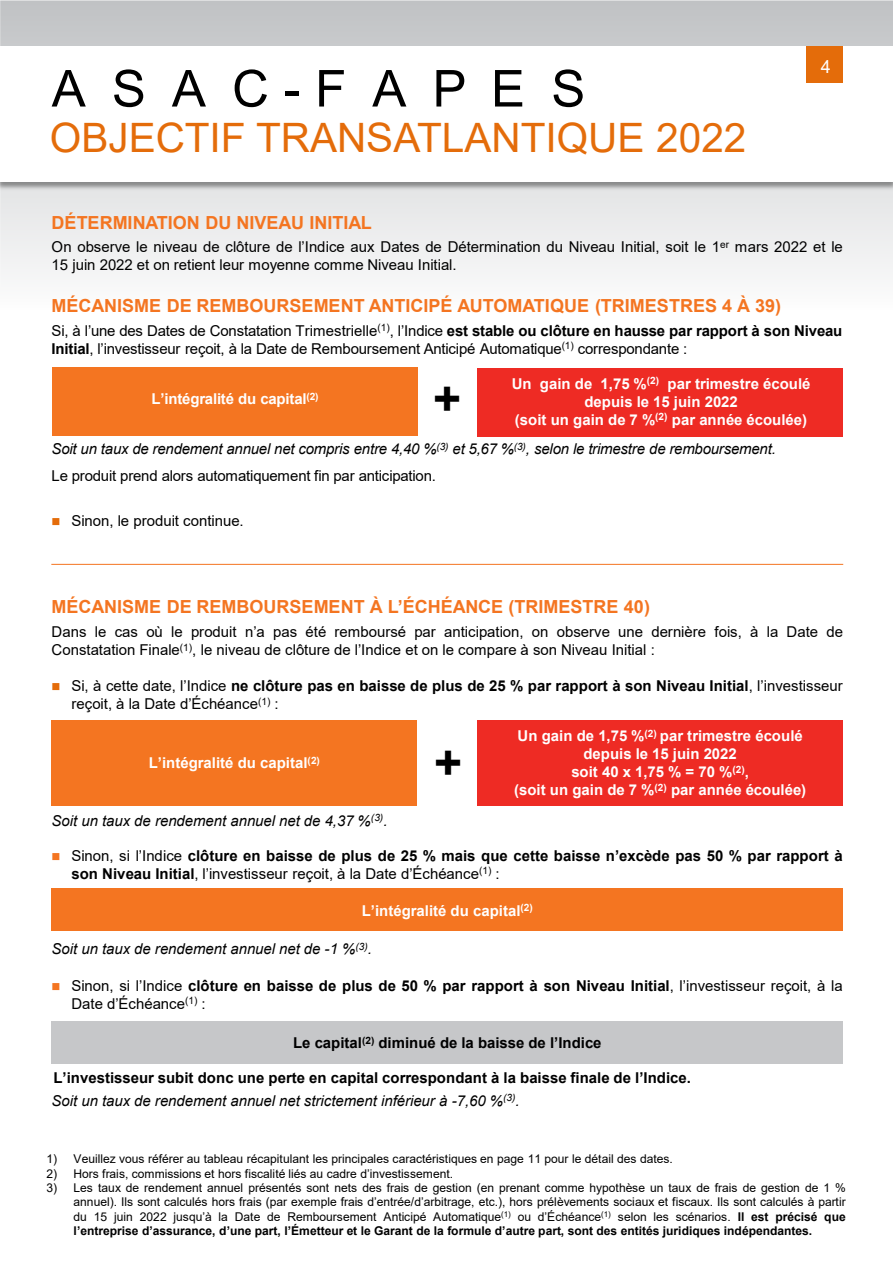
<style>
.page{position:relative;width:893px;height:1264px;background:#fff}
.page>*{position:absolute;margin:0;border:0;box-sizing:border-box;transform-origin:0 0}
.t1{font:51px "Arial";color:#000}
.t2{font:700 48px "Arial";color:#000}
.t3{font:40.5px "Arial";color:#e46c0a}
.t4{font:700 18px "Arial";color:#f47521}
.t5{font:18px "Arial";color:#fff}
.t6{font:15px/18px "Arial";color:#000}
.t7{font:700 15px/18px "Arial";color:#fff;text-align:center}
.t8{font:700 15px/18px "Arial";color:#000}
.t9{font:italic 15px "Arial";color:#000}
.t10{font:12px/14.4px "Arial";letter-spacing:-.005em;color:#000;text-align:justify}
.t11{font:700 10.05px "Arial";color:#fff}
.s1{font-weight:700}
.s2{color:#e46c0a}
.s3{color:#f47521}
.s4{font-weight:400}
</style>
<div class="page">
<img style="left:0;top:0;width:892px;height:1064px">
<img style="left:0;top:44px;width:892px;height:148px">
<div style="left:0;top:46px;width:892px;height:135px;background:#fff"></div>
<div style="left:806px;top:46px;width:36px;height:36px;background:#e46c0a"></div>
<div style="left:52px;top:1021px;width:790px;height:42px;background:#c6c7c9"></div>
<div style="left:52px;top:888px;width:790px;height:43px;background:#f47521"></div>
<div style="left:51px;top:368px;width:366px;height:68px;background:#f47521"></div>
<div style="left:477px;top:368px;width:366px;height:68px;background:#ee2b24"></div>
<div style="left:52px;top:719px;width:365px;height:85px;background:#f47521"></div>
<div style="left:477px;top:719px;width:365px;height:86px;background:#ee2b24"></div>
<hr style="left:51px;top:564px;width:792px;height:1px;background:#f47521">
<h1 class="t1" style="left:52px;top:53px;width:535px">A S A C -F A PE S</h1>
<h3 class="t3" style="left:50px;top:110px;width:698px">OBJECTIF TRANSATLANTIQUE 2022</h3>
<p class="t4" style="left:52px;top:209px;width:322px">DÉTERMINATION DU NIVEAU INITIAL</p>
<p class="t5" style="left:814px;top:54px;width:24px">‹#›4</p>
<p class="t6" style="left:52px;top:238px;width:792px">On observe le niveau de clôture de l’Indice aux Dates de Détermination du Niveau Initial, soit le 1<sup>er</sup> mars 2022 et le<br>15 juin 2022 et on retient leur moyenne comme Niveau Initial.</p>
<p class="t4" style="left:52px;top:292px;width:731px">MÉCANISME DE REMBOURSEMENT ANTICIPÉ AUTOMATIQUE (TRIMESTRES 4 À 39)</p>
<p class="t6" style="left:52px;top:321px;width:792px">Si, à l’une des Dates de Constatation Trimestrielle<sup>(1)</sup>, l’Indice <span class="s1">est stable ou clôture en hausse par rapport à son Niveau<br>Initial</span>, l’investisseur reçoit, à la Date de Remboursement Anticipé Automatique<sup>(1)</sup> correspondante :</p>
<p class="t7" style="left:151px;top:390px;width:157px">L’intégralité du capital</p>
<h1 class="t2" style="left:433px;top:365px;width:30px">+</h1>
<p class="t7" style="left:511px;top:375px;width:300px">Un gain de 1,75 %<sup>(2)</sup> par trimestre écoulé</p>
<p class="t7" style="left:584px;top:393px;width:155px">depuis le 15 juin 2022</p>
<p class="t7" style="left:515px;top:411px;width:294px">(soit un gain de 7 %<sup>(2)</sup> par année écoulée)</p>
<p class="t9" style="left:52px;top:439px;width:725px">Soit un taux de rendement annuel net compris entre 4,40 %<sup>(3)</sup> et 5,67 %<sup>(3)</sup>, selon le trimestre de remboursement.</p>
<p class="t6" style="left:52px;top:466px;width:386px">Le produit prend alors automatiquement fin par anticipation.</p>
<p class="t11" style="left:306px;top:389px;width:13px">(2)</p>
<p class="t6" style="left:52px;top:511px;width:194px"><span class="s2">■</span> Sinon, le produit continue.</p>
<p class="t4" style="left:52px;top:594px;width:600px">MÉCANISME DE REMBOURSEMENT À L’ÉCHÉANCE (TRIMESTRE 40)</p>
<p class="t6" style="left:52px;top:623px;width:792px">Dans le cas où le produit n’a pas été remboursé par anticipation, on observe une dernière fois, à la Date de<br>Constatation Finale<sup>(1)</sup>, le niveau de clôture de l’Indice et on le compare à son Niveau Initial :</p>
<p class="t6" style="left:71px;top:676px;width:772px;text-indent:-20px"><span class="s2">■</span> Si, à cette date, l’Indice <span class="s1">ne clôture pas en baisse de plus de 25 % par rapport à son Niveau Initial</span>, l’investisseur reçoit, à la Date d’Échéance<sup>(1)</sup> :</p>
<p class="t7" style="left:149px;top:753px;width:173px">L’intégralité du capital<sup>(2)</sup></p>
<p class="t9" style="left:52px;top:810px;width:337px">Soit un taux de rendement annuel net de 4,37 %<sup>(3)</sup>.</p>
<h1 class="t2" style="left:434px;top:728px;width:30px">+</h1>
<p class="t7" style="left:517px;top:727px;width:286px">Un gain de 1,75 %<sup>(2)</sup> par trimestre écoulé depuis le 15 juin 2022<br>soit 40 x 1,75 % = 70 %<sup>(2)</sup>,</p>
<p class="t7" style="left:514px;top:781px;width:294px">(soit un gain de 7 %<sup>(2)</sup> par année écoulée)</p>
<p class="t8" style="left:71px;top:846px;width:772px;text-indent:-20px"><span class="s3">■</span> <span class="s4">Sinon, si l’Indice</span> clôture en baisse de plus de 25 % mais que cette baisse n’excède pas 50 % par rapport à son Niveau Initial<span class="s4">, l’investisseur reçoit, à la Date d’Échéance</span><sup>(1)</sup> <span class="s4">:</span></p>
<p class="t7" style="left:361px;top:901px;width:173px">L’intégralité du capital<sup>(2)</sup></p>
<p class="t9" style="left:52px;top:938px;width:322px">Soit un taux de rendement annuel net de -1 %<sup>(3)</sup>.</p>
<p class="t6" style="left:71px;top:976px;width:772px;text-indent:-20px"><span class="s3">■</span> Sinon, si l’Indice <span class="s1">clôture en baisse de plus de 50 % par rapport à son Niveau Initial</span>, l’investisseur reçoit, à la<br>Date d’Échéance<sup>(1)</sup> :</p>
<p class="t8" style="left:293px;top:1033px;width:310px">Le capital<sup>(2)</sup> diminué de la baisse de l’Indice</p>
<p class="t8" style="left:53px;top:1068px;width:639px">L’investisseur subit donc une perte en capital correspondant à la baisse finale de l’Indice.</p>
<p class="t9" style="left:52px;top:1090px;width:469px">Soit un taux de rendement annuel net strictement inférieur à -7,60 %<sup>(3)</sup>.</p>
<p class="t10" style="left:47px;top:1151px;width:627px">1) Veuillez vous référer au tableau récapitulant les principales caractéristiques en page 11 pour le détail des dates.</p>
<p class="t10" style="left:47px;top:1165px;width:408px">2) Hors frais, commissions et hors fiscalité liés au cadre d’investissement.</p>
<p class="t10" style="left:74px;top:1180px;width:773px;text-indent:-27px">3) Les taux de rendement annuel présentés sont nets des frais de gestion (en prenant comme hypothèse un taux de frais de gestion de 1 % annuel). Ils sont calculés hors frais (par exemple frais d’entrée/d’arbitrage, etc.), hors prélèvements sociaux et fiscaux. Ils sont calculés à partir du 15 juin 2022 jusqu’à la Date de Remboursement Anticipé Automatique<sup>(1)</sup> ou d’Échéance<sup>(1)</sup> selon les scénarios. <span class="s1">Il est précisé que l’entreprise d’assurance, d’une part, l’Émetteur et le Garant de la formule d’autre part, sont des entités juridiques indépendantes.</span></p>
</div>
